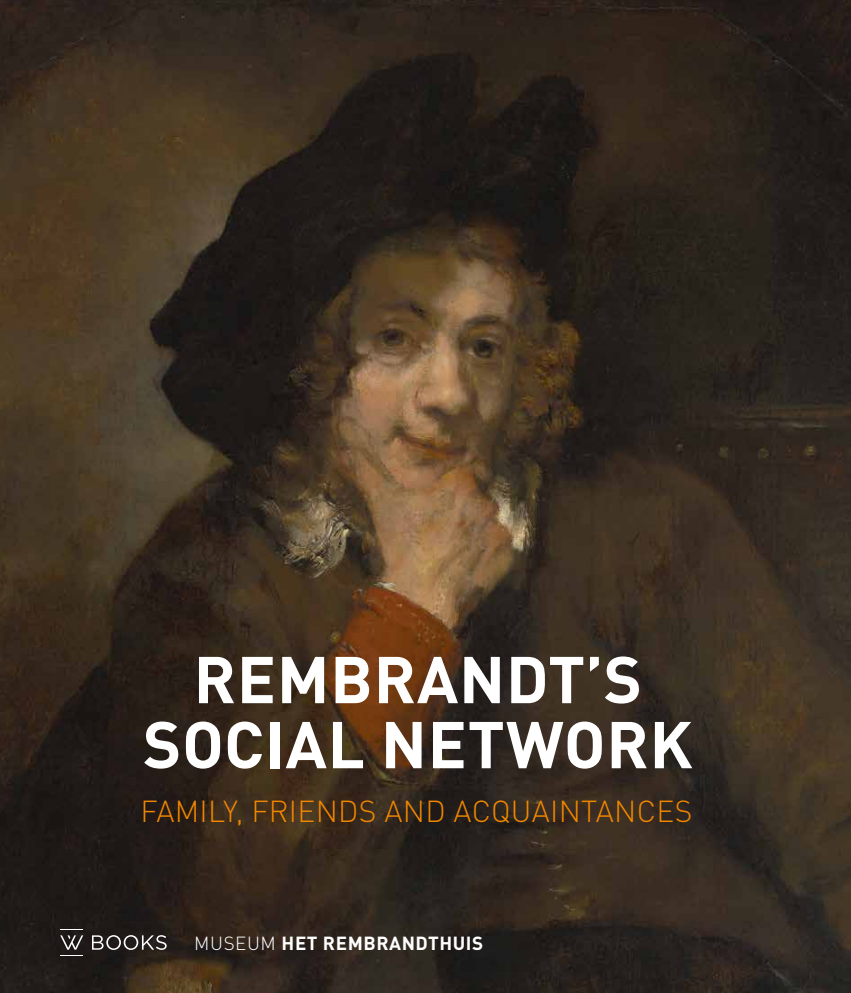
<style>
.page{position:relative;width:851px;height:993px;background:#fff}
.page>*{position:absolute;margin:0;border:0;box-sizing:border-box;transform-origin:0 0}
.t1{font:700 65px/65px "DIN Pro";letter-spacing:.01em;color:#fff;text-align:center}
.t2{font:300 30px "DIN Pro";letter-spacing:.01em;color:#f18700}
.t3{font:700 18.75px "DIN Pro";letter-spacing:.03em;color:#fff}
.s1{font-weight:300}
</style>
<div class="page">
<img style="left:0;top:0;width:850px;height:992px">
<svg style="left:92px;top:934px;width:75px;height:15px"></svg>
<svg style="left:60px;top:935px;width:23px;height:14px"></svg>
<svg style="left:61px;top:928px;width:22px;height:1px"></svg>
<svg style="left:61px;top:955px;width:22px;height:1px"></svg>
<h1 class="t1" style="left:143px;top:639px;width:551px">REMBRANDT’S<br>SOCIAL NETWORK</h1>
<p class="t2" style="left:141px;top:788px;width:553px">FAMILY, FRIENDS AND ACQUAINTANCES</p>
<p class="t3" style="left:194px;top:927px;width:290px"><span class="s1">MUSEUM</span> HET REMBRANDTHUIS</p>
</div>
